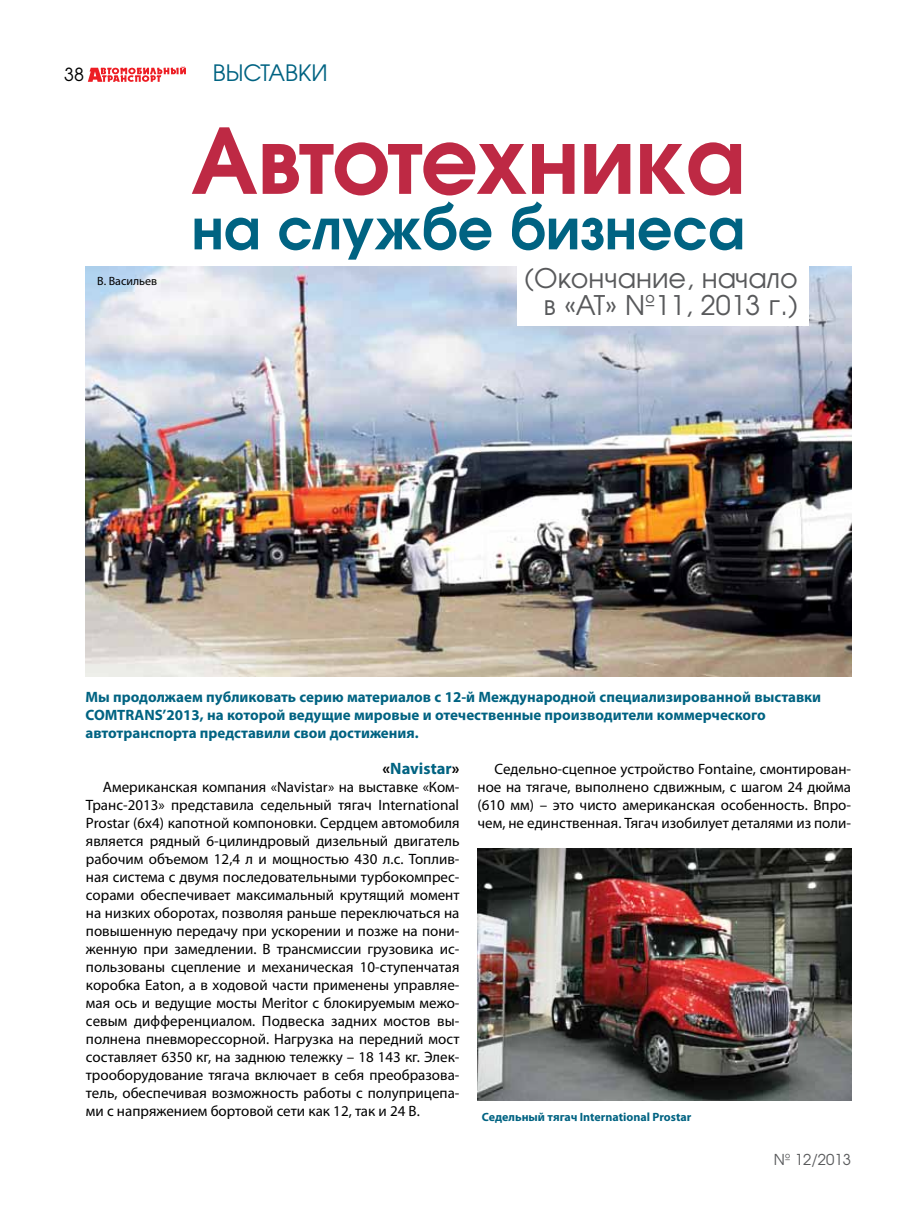
<style>
.page{position:relative;width:915px;height:1212px;background:#fff}
.page>*{position:absolute;margin:0;border:0;box-sizing:border-box;transform-origin:0 0}
.t1{font:700 90px "AG Avalanche C";letter-spacing:-.01em;color:#be2944}
.t2{font:700 55.5px "AG Avalanche C";color:#006382}
.t3{font:27px/27px "AG Avalanche C";color:#58595b;text-align:right}
.t4{font:22.5px "AG Avalanche C";color:#006382}
.t5{font:18px "AG Avalanche C";color:#000}
.t6{font:700 16.5px "Myriad Pro";color:#006382}
.t7{font:15px/18px "Myriad Pro";color:#000;text-align:justify}
.t8{font:700 15px/18px "Myriad Pro";color:#006382}
.t9{font:15px "AG Avalanche C";color:#58595b}
.t10{font:700 12px "Myriad Pro";color:#006382}
.t11{font:12px "Myriad Pro";color:#000}
.s1{color:#000}
</style>
<div class="page">
<svg style="left:88px;top:66px;width:98px;height:16px"></svg>
<img style="left:85px;top:266px;width:765px;height:410px">
<img style="left:477px;top:848px;width:373px;height:252px">
<div style="left:517px;top:253px;width:291px;height:73px;background:#fff"></div>
<p class="t5" style="left:64px;top:63px;width:21px">38</p>
<p class="t11" style="left:97px;top:274px;width:61px">В. Васильев</p>
<h3 class="t4" style="left:213px;top:59px;width:116px">ВЫСТАВКИ</h3>
<h1 class="t1" style="left:191px;top:102px;width:555px">Автотехника</h1>
<h2 class="t2" style="left:191px;top:193px;width:554px">на службе бизнеса</h2>
<h3 class="t3" style="left:524px;top:264px;width:275px">(Окончание, начало в «АТ» №11, 2013 г.)</h3>
<p class="t8" style="left:85px;top:687px;width:737px">Мы продолжаем публиковать серию материалов с 12-й Международной специализированной выставки<br>COMTRANS’2013, на которой ведущие мировые и отечественные производители коммерческого автотранспорта представили свои достижения.</p>
<p class="t6" style="left:382px;top:758px;width:78px"><span class="s1">«</span>Navistar<span class="s1">»</span></p>
<p class="t7" style="left:86px;top:778px;width:375px;text-indent:17px">Американская компания «Navistar» на выставке «Ком-Транс-2013» представила седельный тягач International Prostar (6х4) капотной компоновки. Сердцем автомобиля является рядный 6-цилиндровый дизельный двигатель рабочим объемом 12,4 л и мощностью 430 л.с. Топлив&shy;ная система с двумя последовательными турбокомпрес&shy;сорами обеспечивает максимальный крутящий момент на низких оборотах, позволяя раньше переключаться на повышенную передачу при ускорении и позже на пони&shy;женную при замедлении. В трансмиссии грузовика ис&shy;пользованы сцепление и механическая 10-ступенчатая коробка Eaton, а в ходовой части применены управляе&shy;мая ось и ведущие мосты Meritor с блокируемым межо&shy;севым дифференциалом. Подвеска задних мостов вы&shy;полнена пневморессорной. Нагрузка на передний мост составляет 6350 кг, на заднюю тележку – 18 143 кг. Элек&shy;трооборудование тягача включает в себя преобразова&shy;тель, обеспечивая возможность работы с полуприцепа&shy;ми с напряжением бортовой сети как 12, так и 24 В.</p>
<p class="t7" style="left:477px;top:760px;width:375px;text-indent:17px">Седельно-сцепное устройство Fontaine, смонтирован&shy;ное на тягаче, выполнено сдвижным, с шагом 24 дюйма (610 мм) – это чисто американская особенность. Впро&shy;чем, не единственная. Тягач изобилует деталями из поли-</p>
<p class="t10" style="left:481px;top:1109px;width:211px">Седельный тягач International Prostar</p>
<p class="t9" style="left:773px;top:1150px;width:79px">№ 12/2013</p>
</div>
